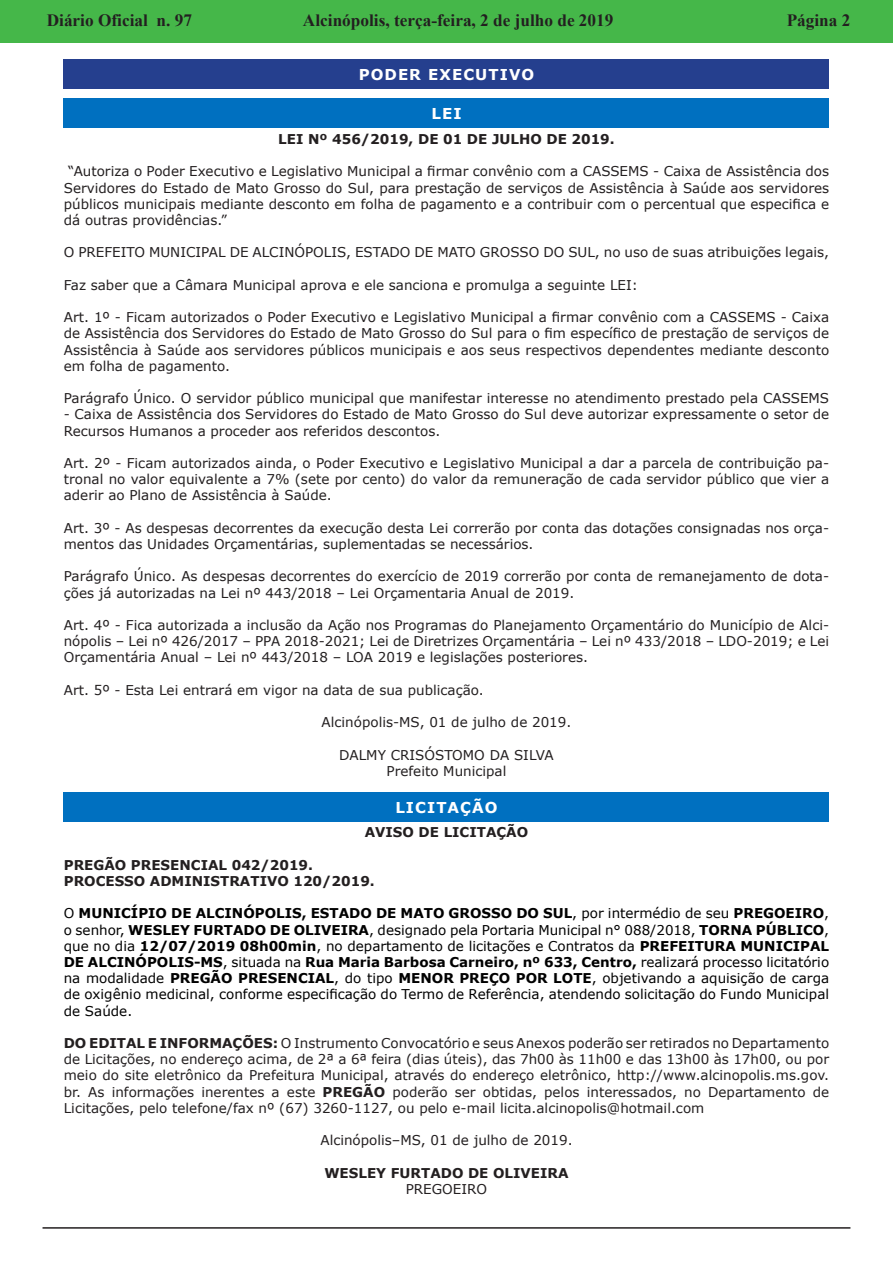
<style>
.page{position:relative;width:893px;height:1263px;background:#fff}
.page>*{position:absolute;margin:0;border:0;box-sizing:border-box;transform-origin:0 0}
.t1{font:700 17.25px "Times New Roman";color:#231f20}
.t2{font:700 15px "Verdana";letter-spacing:.07em;color:#fff}
.t3{font:13.5px/16.2px "Verdana";color:#231f20;text-align:justify}
.t4{font:13.5px/16.2px "Verdana";color:#000;text-align:justify}
.t5{font:700 13.5px "Verdana";color:#231f20}
.s1{font-weight:700}
</style>
<div class="page">
<div style="left:0;top:0;width:893px;height:43px;background:#45b749"></div>
<hr style="left:43px;top:1227px;width:807px;height:2px;background:#231f20">
<div style="left:64px;top:60px;width:765px;height:29px;background:#253f8e"></div>
<div style="left:64px;top:98px;width:765px;height:30px;background:#0070c0"></div>
<div style="left:64px;top:793px;width:765px;height:29px;background:#0070c0"></div>
<p class="t1" style="left:47px;top:7px;width:147px">Diário Oficial n. 97</p>
<p class="t1" style="left:303px;top:7px;width:312px">Alcinópolis, terça-feira, 2 de julho de 2019</p>
<p class="t1" style="left:787px;top:7px;width:65px">Página 2</p>
<p class="t2" style="left:359px;top:64px;width:177px">PODER EXECUTIVO</p>
<p class="t2" style="left:431px;top:103px;width:32px">LEI</p>
<p class="t5" style="left:278px;top:129px;width:338px">LEI Nº 456/2019, DE 01 DE JULHO DE 2019.</p>
<p class="t3" style="left:64px;top:163px;width:767px;text-indent:4px">“Autoriza o Poder Executivo e Legislativo Municipal a firmar convênio com a CASSEMS - Caixa de Assistência dos Servidores do Estado de Mato Grosso do Sul, para prestação de serviços de Assistência à Saúde aos servidores públicos municipais mediante desconto em folha de pagamento e a contribuir com o percentual que especifica e dá outras providências.”</p>
<p class="t3" style="left:64px;top:244px;width:767px">O PREFEITO MUNICIPAL DE ALCINÓPOLIS, ESTADO DE MATO GROSSO DO SUL, no uso de suas atribuições legais,</p>
<p class="t3" style="left:64px;top:277px;width:576px">Faz saber que a Câmara Municipal aprova e ele sanciona e promulga a seguinte LEI:</p>
<p class="t3" style="left:64px;top:309px;width:767px">Art. 1º - Ficam autorizados o Poder Executivo e Legislativo Municipal a firmar convênio com a CASSEMS - Caixa de Assistência dos Servidores do Estado de Mato Grosso do Sul para o fim específico de prestação de serviços de Assistência à Saúde aos servidores públicos municipais e aos seus respectivos dependentes mediante desconto em folha de pagamento.</p>
<p class="t3" style="left:64px;top:390px;width:767px">Parágrafo Único. O servidor público municipal que manifestar interesse no atendimento prestado pela CASSEMS</p>
<p class="t3" style="left:64px;top:406px;width:767px">- Caixa de Assistência dos Servidores do Estado de Mato Grosso do Sul deve autorizar expressamente o setor de<br>Recursos Humanos a proceder aos referidos descontos.</p>
<p class="t3" style="left:64px;top:455px;width:767px">Art. 2º - Ficam autorizados ainda, o Poder Executivo e Legislativo Municipal a dar a parcela de contribuição pa&shy;tronal no valor equivalente a 7% (sete por cento) do valor da remuneração de cada servidor público que vier a aderir ao Plano de Assistência à Saúde.</p>
<p class="t3" style="left:64px;top:520px;width:767px">Art. 3º - As despesas decorrentes da execução desta Lei correrão por conta das dotações consignadas nos orça&shy;mentos das Unidades Orçamentárias, suplementadas se necessários.</p>
<p class="t3" style="left:64px;top:568px;width:767px">Parágrafo Único. As despesas decorrentes do exercício de 2019 correrão por conta de remanejamento de dota&shy;ções já autorizadas na Lei nº 443/2018 – Lei Orçamentaria Anual de 2019.</p>
<p class="t3" style="left:64px;top:617px;width:767px">Art. 4º - Fica autorizada a inclusão da Ação nos Programas do Planejamento Orçamentário do Município de Alci&shy;nópolis – Lei nº 426/2017 – PPA 2018-2021; Lei de Diretrizes Orçamentária – Lei nº 433/2018 – LDO-2019; e Lei Orçamentária Anual – Lei nº 443/2018 – LOA 2019 e legislações posteriores.</p>
<p class="t3" style="left:64px;top:682px;width:421px">Art. 5º - Esta Lei entrará em vigor na data de sua publicação.</p>
<p class="t3" style="left:322px;top:714px;width:251px">Alcinópolis-MS, 01 de julho de 2019.</p>
<p class="t3" style="left:339px;top:746px;width:216px">DALMY CRISÓSTOMO DA SILVA</p>
<p class="t3" style="left:387px;top:763px;width:121px">Prefeito Municipal</p>
<p class="t2" style="left:395px;top:797px;width:104px">LICITAÇÃO</p>
<p class="t5" style="left:365px;top:823px;width:165px">AVISO DE LICITAÇÃO</p>
<p class="t5" style="left:64px;top:855px;width:251px">PREGÃO PRESENCIAL 042/2019.</p>
<p class="t5" style="left:64px;top:871px;width:313px">PROCESSO ADMINISTRATIVO 120/2019.</p>
<p class="t4" style="left:64px;top:905px;width:767px">O <span class="s1">MUNICÍPIO DE ALCINÓPOLIS, ESTADO DE MATO GROSSO DO SUL</span>, por intermédio de seu <span class="s1">PREGOEIRO</span>, o senhor, <span class="s1">WESLEY FURTADO DE OLIVEIRA</span>, designado pela Portaria Municipal n° 088/2018, <span class="s1">TORNA PÚBLICO</span>, que no dia <span class="s1">12/07/2019 08h00min</span>, no departamento de licitações e Contratos da <span class="s1">PREFEITURA MUNICIPAL DE ALCINÓPOLIS-MS</span>, situada na <span class="s1">Rua Maria Barbosa Carneiro, nº 633, Centro,</span> realizará processo licitatório na modalidade <span class="s1">PREGÃO PRESENCIAL</span>, do tipo <span class="s1">MENOR PREÇO POR LOTE</span>, objetivando a aquisição de carga de oxigênio medicinal, conforme especificação do Termo de Referência, atendendo solicitação do Fundo Municipal de Saúde.</p>
<p class="t3" style="left:64px;top:1035px;width:767px"><span class="s1">DO EDITAL E INFORMAÇÕES:</span> O Instrumento Convocatório e seus Anexos poderão ser retirados no Departamento de Licitações, no endereço acima, de 2ª a 6ª feira (dias úteis), das 7h00 às 11h00 e das 13h00 às 17h00, ou por meio do site eletrônico da Prefeitura Municipal, através do endereço eletrônico, http://www.alcinopolis.ms.gov. br. As informações inerentes a este <span class="s1">PREGÃO</span> poderão ser obtidas, pelos interessados, no Departamento de Licitações, pelo telefone/fax nº (67) 3260-1127, ou pelo e-mail licita.alcinopolis@hotmail.com</p>
<p class="t3" style="left:320px;top:1132px;width:254px">Alcinópolis–MS, 01 de julho de 2019.</p>
<p class="t5" style="left:324px;top:1163px;width:246px">WESLEY FURTADO DE OLIVEIRA</p>
<p class="t3" style="left:406px;top:1181px;width:83px">PREGOEIRO</p>
</div>
